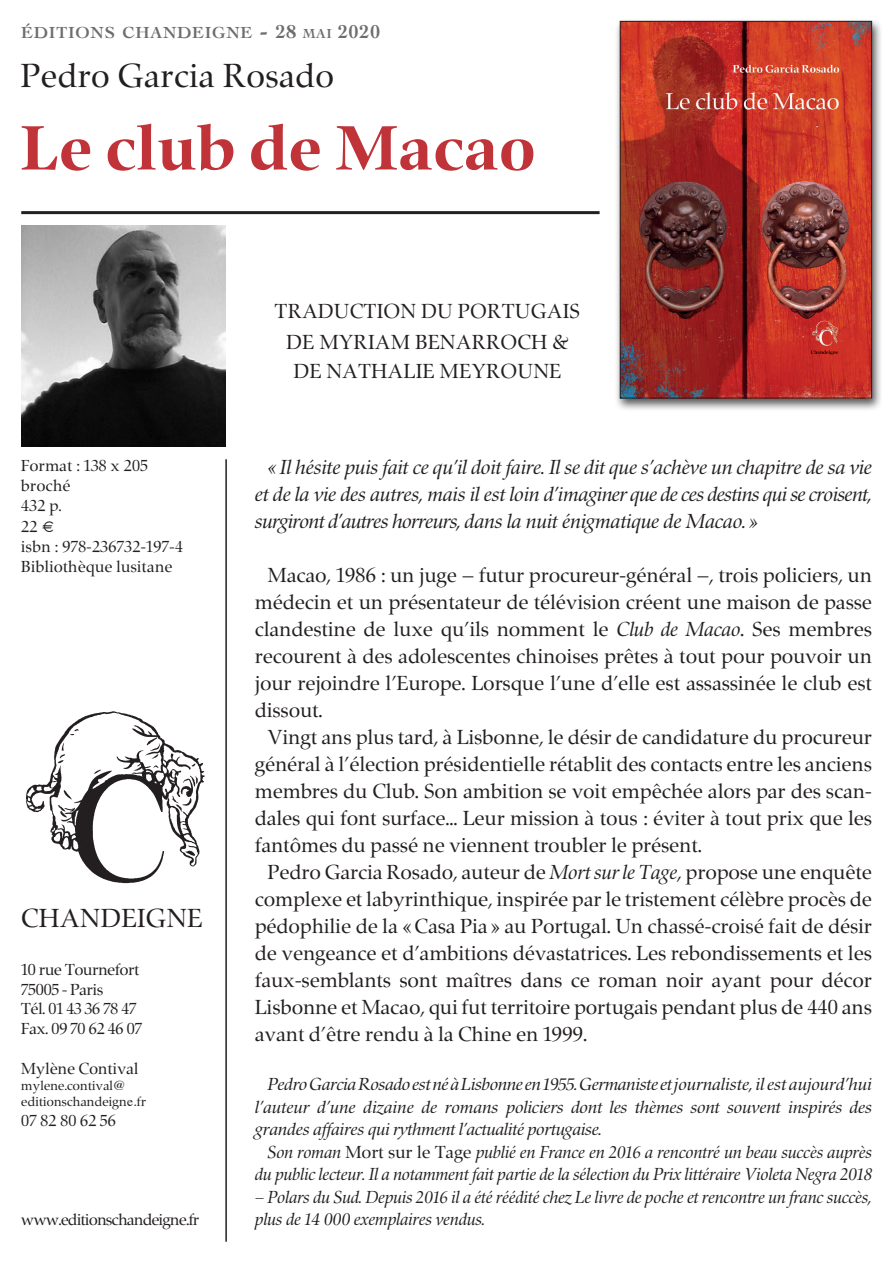
<style>
.page{position:relative;width:893px;height:1263px;background:#fff}
.page>*{position:absolute;margin:0;border:0;box-sizing:border-box;transform-origin:0 0}
.t1{font:700 64.5px "Zapf Renaissance Antiqua";letter-spacing:.03em;color:#bf3339}
.t2{font:34.5px "Zapf Renaissance Antiqua";letter-spacing:.03em;color:#231f20}
.t3{font:27px "Zapf Renaissance Antiqua";letter-spacing:.04em;color:#231f20}
.t4{font:21px/27px "Zapf Renaissance Antiqua";letter-spacing:.02em;color:#231f20;text-align:justify}
.t5{font:italic 21px/27px "Zapf Renaissance Antiqua";letter-spacing:.02em;color:#231f20;text-align:justify}
.t6{font:21px "Zapf Renaissance Antiqua";letter-spacing:.04em;color:#231f20}
.t7{font:italic 18px/22.5px "Zapf Renaissance Antiqua";letter-spacing:.02em;color:#231f20;text-align:right}
.t8{font:italic 18px/22.5px "Zapf Renaissance Antiqua";letter-spacing:.02em;color:#231f20;text-align:justify;scale:1.05 1}
.t9{font:700 16.8px "Cochin";letter-spacing:.045em;color:#6c6d70}
.t10{font:16.5px "Zapf Renaissance Antiqua";letter-spacing:.02em;color:#231f20}
.t11{font:16.5px "Zapf Renaissance Antiqua";color:#231f20}
.t12{font:16.5px "Zapf Renaissance Antiqua";letter-spacing:-.02em;color:#231f20}
.t13{font:13.5px "Zapf Renaissance Antiqua";letter-spacing:.02em;color:#231f20}
.s1{font-size:24px}
.s2{font-size:19.5px}
.s3{font-size:13.65px}
.s4{font-family:"Times"}
.s5{font-style:italic}
.s6{font-style:normal}
</style>
<div class="page">
<div style="left:614px;top:18px;width:268px;height:393px;background:#231f20;opacity:.75"></div>
<img style="left:622px;top:23px;width:248px;height:373px">
<div style="left:620px;top:21px;width:252px;height:377px;border:1px solid #231f20"></div>
<img style="left:21px;top:225px;width:204px;height:221px">
<hr style="left:21px;top:211px;width:579px;height:3px;background:#231f20">
<hr style="left:225px;top:459px;width:2px;height:783px;background:#231f20">
<img style="left:26px;top:711px;width:179px;height:173px">
<p class="t9" style="left:21px;top:22px;width:361px">ÉDITIONS CHANDEIGNE <span class="s1">-</span> <span class="s2">28</span> <span class="s3">MAI</span> <span class="s2">2020</span></p>
<p class="t2" style="left:21px;top:58px;width:314px">Pedro Garcia Rosado</p>
<p class="t1" style="left:21px;top:114px;width:515px">Le club de Macao</p>
<p class="t10" style="left:21px;top:457px;width:128px">Format : 138 x 205</p>
<p class="t10" style="left:21px;top:477px;width:50px">broché</p>
<p class="t10" style="left:21px;top:497px;width:42px">432 p.</p>
<p class="t10" style="left:21px;top:518px;width:35px">22 <span class="s4">€</span></p>
<p class="t10" style="left:21px;top:538px;width:163px">isbn : 978-236732-197-4</p>
<p class="t10" style="left:21px;top:558px;width:152px">Bibliothèque lusitane</p>
<p class="t3" style="left:21px;top:904px;width:182px">CHANDEIGNE</p>
<p class="t11" style="left:21px;top:961px;width:119px">10 rue Tournefort</p>
<p class="t11" style="left:21px;top:980px;width:83px">75005 - Paris</p>
<p class="t11" style="left:21px;top:1000px;width:116px">Tél. 01 43 36 78 47</p>
<p class="t11" style="left:21px;top:1020px;width:122px">Fax. 09 70 62 46 07</p>
<p class="t10" style="left:21px;top:1060px;width:119px">Mylène Contival</p>
<p class="t13" style="left:21px;top:1078px;width:106px">mylene.contival<span class="s4">@</span></p>
<p class="t13" style="left:21px;top:1095px;width:126px">editionschandeign<span class="s4">e.</span>fr</p>
<p class="t10" style="left:21px;top:1112px;width:96px">07 82 80 62 56</p>
<p class="t12" style="left:21px;top:1211px;width:179px">www.editionschandeigne.fr</p>
<p class="t6" style="left:275px;top:300px;width:306px">TRADUCTION DU PORTUGAIS</p>
<p class="t6" style="left:287px;top:331px;width:283px">DE MYRIAM BENARROCH &amp;</p>
<p class="t6" style="left:294px;top:360px;width:269px">DE NATHALIE MEYROUNE</p>
<p class="t5" style="left:255px;top:454px;width:618px;text-indent:13px">« Il hésite puis fait ce qu’il doit faire. Il se dit que s’achève un chapitre de sa vie et de la vie des autres, mais il est loin d’imaginer que de ces destins qui se croisent, surgiront d’autres horreurs, dans la nuit énigmatique de Macao. »</p>
<p class="t4" style="left:255px;top:562px;width:618px;text-indent:13px">Macao, 1986 : un juge – futur procureur-général –, trois policiers, un médecin et un présentateur de télévision créent une maison de passe clandestine de luxe qu’ils nomment le <span class="s5">Club de Macao</span>. Ses membres recourent à des adolescentes chinoises prêtes à tout pour pouvoir un jour rejoindre l’Europe. Lorsque l’une d’elle est assassinée le club est dissout.</p>
<p class="t4" style="left:255px;top:724px;width:618px;text-indent:13px">Vingt ans plus tard, à Lisbonne, le désir de candidature du procureur général à l’élection présidentielle rétablit des contacts entre les anciens membres du Club. Son ambition se voit empêchée alors par des scan&shy;dales qui font surface... Leur mission à tous : éviter à tout prix que les fantômes du passé ne viennent troubler le présent.</p>
<p class="t4" style="left:255px;top:859px;width:618px;text-indent:13px">Pedro Garcia Rosado, auteur de <span class="s5">Mort sur le Tage</span>, propose une enquête complexe et labyrinthique, inspirée par le tristement célèbre procès de pédophilie de la « Casa Pia » au Portugal. Un chassé-croisé fait de désir de vengeance et d’ambitions dévastatrices. Les rebondissements et les faux-semblants sont maîtres dans ce roman noir ayant pour décor Lisbonne et Macao, qui fut territoire portugais pendant plus de 440 ans avant d’être rendu à la Chine en 1999.</p>
<p class="t8" style="left:255px;top:1074px;width:589px;text-indent:13px">Pedro Garcia Rosado est né à Lisbonne en 1955. Germaniste et journaliste, il est aujourd’hui l’auteur d’une dizaine de romans policiers dont les thèmes sont souvent inspirés des grandes affaires qui rythment l’actualité portugaise.</p>
<p class="t7" style="left:255px;top:1141px;width:618px">Son roman <span class="s6">Mort sur le Tage</span> publié en France en 2016 a rencontré un beau succès auprès du public lecteur. Il a notamment fait partie de la sélection du Prix littéraire Violeta Negra 2018</p>
<p class="t7" style="left:255px;top:1186px;width:618px;text-align:left">– Polars du Sud. Depuis 2016 il a été réédité chez Le livre de poche et rencontre un franc succès, plus de 14 000 exemplaires vendus.</p>
</div>
